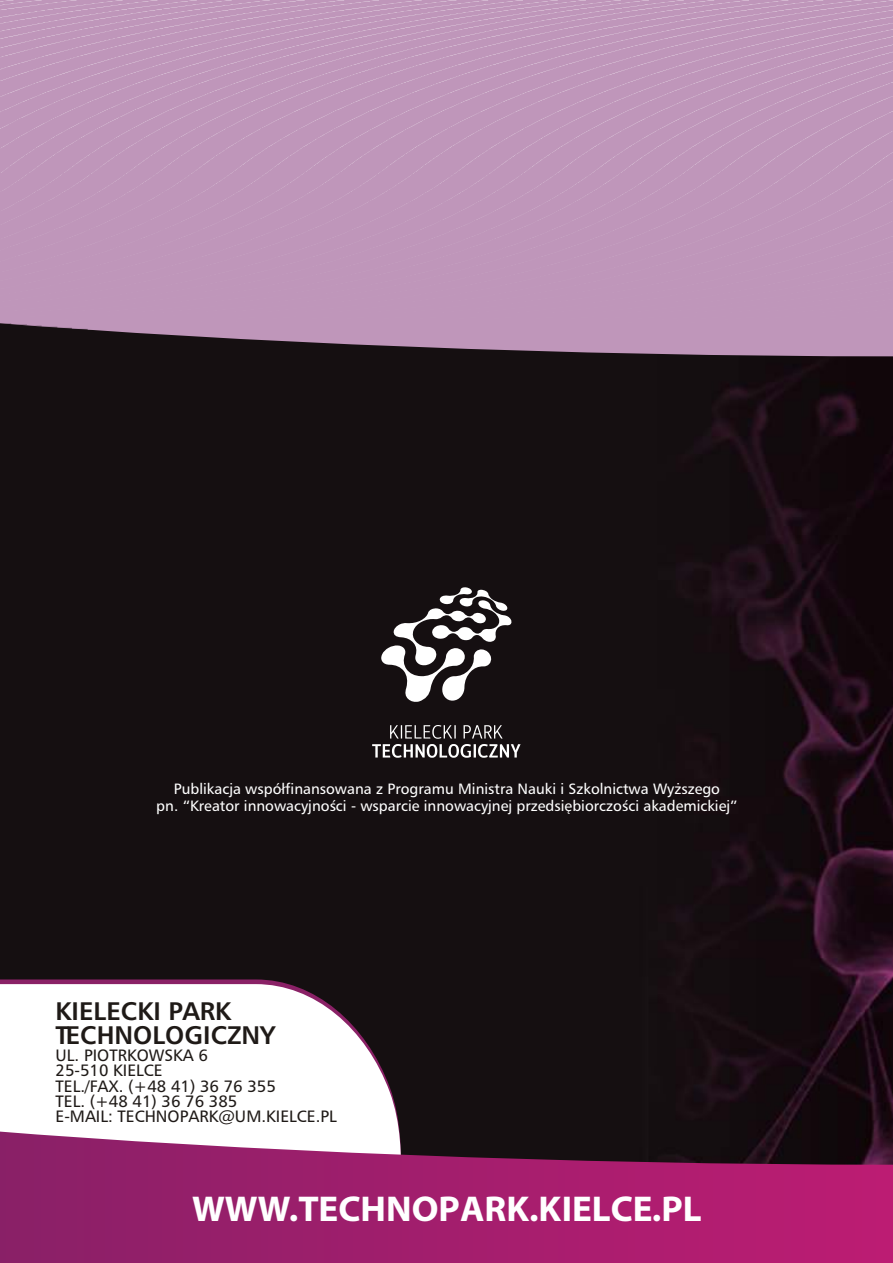
<style>
.page{position:relative;width:893px;height:1263px;background:#fff}
.page>*{position:absolute;margin:0;border:0;box-sizing:border-box;transform-origin:0 0}
.t1{font:36px "Myriad Web,Bold";color:#fff}
.t2{font:700 25.5px/24px "Humanist 777 AT";color:#1f1a17}
.t3{font:16.5px/15.3px "Humanist 777 AT";color:#1f1a17}
.t4{font:15px/17.4px "Humanist 777 AT";color:#fff;text-align:center}
</style>
<div class="page">
<img style="left:0;top:356px;width:893px;height:775px">
<svg style="left:0;top:979px;width:401px;height:5px;background:#5e1a46"></svg>
<svg style="left:0;top:984px;width:401px;height:147px"></svg>
<svg style="left:0;top:1131px;width:893px;height:132px;background:#942667"></svg>
<svg style="left:0;top:330px;width:893px;height:26px;background:#7b6076"></svg>
<div style="left:0;top:0;width:893px;height:330px;background:#bf96ba"></div>
<svg style="left:381px;top:587px;width:131px;height:115px"></svg>
<svg style="left:372px;top:725px;width:149px;height:33px;background:#4e4a4b"></svg>
<p class="t4" style="left:156px;top:781px;width:583px">Publikacja współfinansowana z Programu Ministra Nauki i Szkolnictwa Wyższego<br>pn. “Kreator innowacyjności - wsparcie innowacyjnej przedsiębiorczości akademickiej”</p>
<p class="t2" style="left:56px;top:1001px;width:222px">KIELECKI PARK<br>TECHNOLOGICZNY</p>
<p class="t3" style="left:56px;top:1049px;width:283px">UL. PIOTRKOWSKA 6<br>25-510 KIELCE<br>TEL./FAX. (+48 41) 36 76 355<br>TEL. (+48 41) 36 76 385<br>E-MAIL: TECHNOPARK@UM.KIELCE.PL</p>
<p class="t1" style="left:192px;top:1195px;width:511px">WWW.TECHNOPARK.KIELCE.PL</p>
</div>
